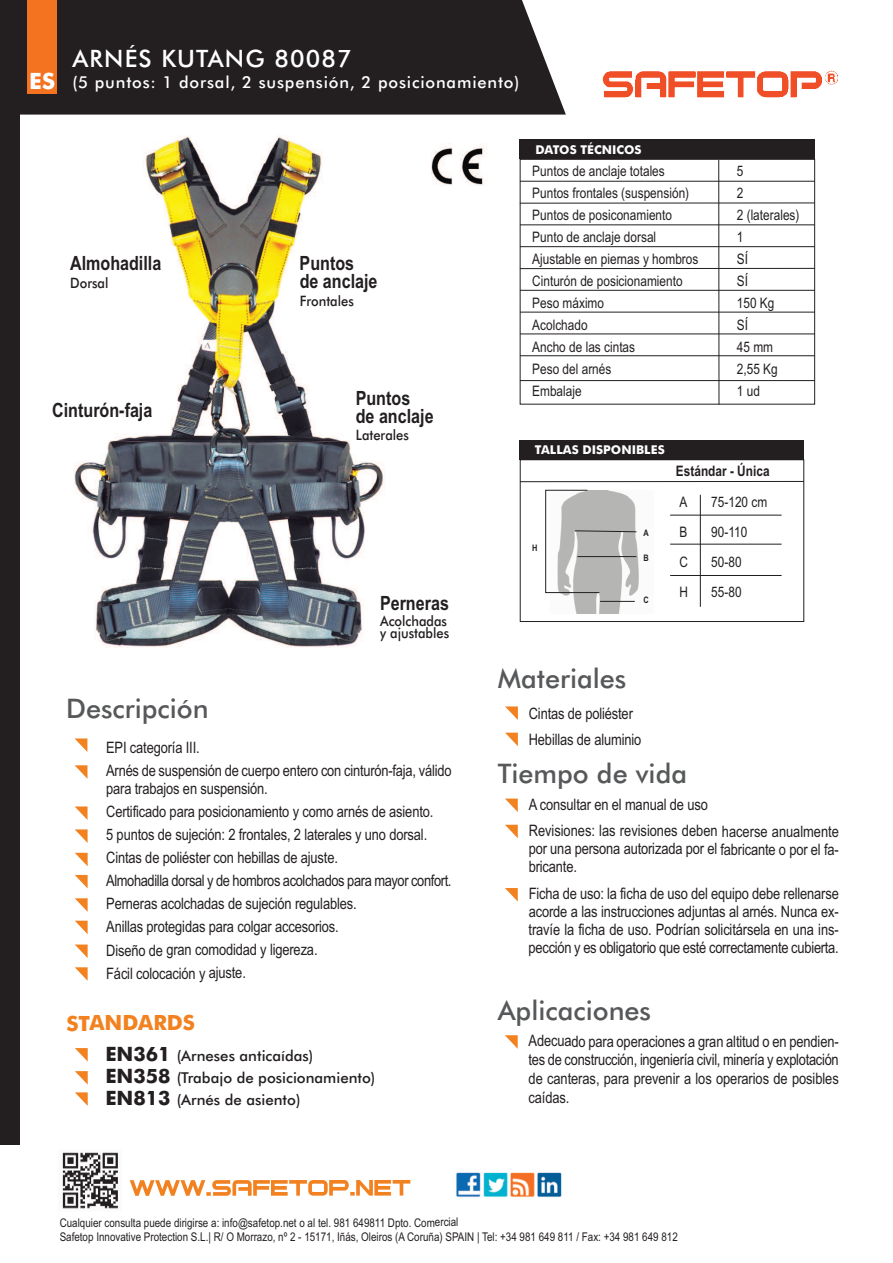
<style>
.page{position:relative;width:893px;height:1263px;background:#fff}
.page>*{position:absolute;margin:0;border:0;box-sizing:border-box;transform-origin:0 0}
.t1{font:500 27px "Futura BT";color:#57585a}
.t2{font:500 24px "Futura BT";letter-spacing:.05em;color:#fff}
.t3{font:700 22.5px "Futura BT";color:#fff}
.t4{font:700 21px "Futura BT";color:#f28120}
.t5{font:700 19.65px/17.5px "Arial Narrow";color:#231f20}
.t6{font:500 16.5px "Futura BT";letter-spacing:.05em;color:#fff}
.t7{font:15.75px/23px "Arial Narrow";letter-spacing:-.01em;color:#231f20}
.t8{font:500 15px/21.9px "Futura BT";color:#231f20}
.t9{font:14.4px/22px "Arial Narrow";color:#231f20}
.t10{font:500 14.4px/12.1px "Futura BT";color:#231f20;scale:.9 1}
.t11{font:700 14.4px "Arial Narrow";color:#231f20}
.t12{font:700 12.15px "Futura BT";color:#fff}
.t13{font:12px/14.2px "Arial Narrow";color:#231f20}
.t14{font:700 9px "Arial Narrow";color:#231f20}
.s1{font-weight:700;font-size:19.8px}
</style>
<div class="page">
<img style="left:74px;top:135px;width:311px;height:512px">
<div style="left:20px;top:0;width:546px;height:115px;background:#231f20"></div>
<div style="left:520px;top:159px;width:295px;height:245px;border:1px solid #231f20"></div>
<svg style="left:130px;top:1180px;width:280px;height:16px"></svg>
<img style="left:62px;top:1152px;width:56px;height:57px">
<img style="left:602px;top:70px;width:236px;height:28px">
<img style="left:456px;top:1172px;width:106px;height:25px">
<svg style="left:75px;top:1048px;width:13px;height:13px"></svg>
<svg style="left:75px;top:1071px;width:13px;height:14px"></svg>
<svg style="left:75px;top:1092px;width:13px;height:14px"></svg>
<svg style="left:75px;top:738px;width:12px;height:14px"></svg>
<svg style="left:75px;top:765px;width:12px;height:14px"></svg>
<svg style="left:75px;top:806px;width:13px;height:14px"></svg>
<svg style="left:75px;top:829px;width:13px;height:14px"></svg>
<svg style="left:75px;top:853px;width:13px;height:13px"></svg>
<svg style="left:75px;top:921px;width:13px;height:13px"></svg>
<svg style="left:75px;top:944px;width:13px;height:14px"></svg>
<svg style="left:75px;top:967px;width:13px;height:14px"></svg>
<svg style="left:75px;top:875px;width:13px;height:13px"></svg>
<svg style="left:75px;top:898px;width:13px;height:14px"></svg>
<hr style="left:520px;top:181px;width:295px;height:1px;background:#231f20">
<hr style="left:520px;top:203px;width:295px;height:1px;background:#231f20">
<hr style="left:520px;top:224px;width:295px;height:1px;background:#231f20">
<hr style="left:520px;top:246px;width:295px;height:1px;background:#231f20">
<hr style="left:520px;top:268px;width:295px;height:1px;background:#231f20">
<hr style="left:520px;top:290px;width:295px;height:1px;background:#231f20">
<hr style="left:520px;top:312px;width:295px;height:1px;background:#231f20">
<hr style="left:520px;top:334px;width:295px;height:1px;background:#231f20">
<hr style="left:520px;top:355px;width:295px;height:1px;background:#231f20">
<hr style="left:520px;top:380px;width:295px;height:1px;background:#231f20">
<hr style="left:718px;top:160px;width:1px;height:245px;background:#231f20">
<div style="left:520px;top:139px;width:295px;height:20px;background:#231f20"></div>
<div style="left:0;top:0;width:20px;height:1144px;background:#231f20"></div>
<svg style="left:505px;top:706px;width:13px;height:14px"></svg>
<svg style="left:505px;top:733px;width:13px;height:13px"></svg>
<svg style="left:505px;top:825px;width:13px;height:13px"></svg>
<svg style="left:505px;top:888px;width:13px;height:13px"></svg>
<svg style="left:505px;top:798px;width:13px;height:14px"></svg>
<svg style="left:505px;top:1035px;width:13px;height:14px"></svg>
<img style="left:431px;top:143px;width:56px;height:43px">
<div style="left:520px;top:459px;width:284px;height:163px;border:1px solid #231f20"></div>
<img style="left:550px;top:545px;width:89px;height:69px">
<hr style="left:520px;top:481px;width:284px;height:1px;background:#231f20">
<div style="left:520px;top:440px;width:284px;height:19px;background:#231f20"></div>
<hr style="left:600px;top:601px;width:35px;height:1px;background:#231f20">
<svg style="left:545px;top:489px;width:92px;height:104px"></svg>
<hr style="left:670px;top:515px;width:112px;height:1px;background:#231f20">
<hr style="left:670px;top:544px;width:112px;height:1px;background:#231f20">
<hr style="left:670px;top:575px;width:112px;height:1px;background:#231f20">
<hr style="left:700px;top:495px;width:1px;height:112px;background:#231f20">
<div style="left:27px;top:0;width:30px;height:94px;background:#f47321"></div>
<h3 class="t3" style="left:29px;top:68px;width:27px">ES</h3>
<h2 class="t2" style="left:72px;top:45px;width:281px">ARNÉS KUTANG 80087</h2>
<p class="t6" style="left:72px;top:73px;width:448px">(5 puntos: 1 dorsal, 2 suspensión, 2 posicionamiento)</p>
<p class="t5" style="left:70px;top:255px;width:93px">Almohadilla</p>
<p class="t10" style="left:70px;top:277px;width:44px">Dorsal</p>
<p class="t5" style="left:52px;top:401px;width:102px">Cinturón-faja</p>
<p class="t5" style="left:300px;top:255px;width:79px">Puntos de anclaje</p>
<p class="t10" style="left:300px;top:294px;width:62px">Frontales</p>
<p class="t5" style="left:356px;top:389px;width:79px">Puntos de anclaje</p>
<p class="t10" style="left:356px;top:429px;width:60px">Laterales</p>
<p class="t5" style="left:380px;top:594px;width:70px">Perneras</p>
<p class="t10" style="left:380px;top:615px;width:78px">Acolchadas y ajustables</p>
<p class="t12" style="left:535px;top:142px;width:108px">DATOS TÉCNICOS</p>
<p class="t9" style="left:532px;top:160px;width:168px">Puntos de anclaje totales<br>Puntos frontales (suspensión)<br>Puntos de posiconamiento<br>Punto de anclaje dorsal<br>Ajustable en piernas y hombros<br>Cinturón de posicionamiento<br>Peso máximo<br>Acolchado<br>Ancho de las cintas<br>Peso del arnés<br>Embalaje</p>
<p class="t9" style="left:737px;top:160px;width:64px">5<br>2<br>2 (laterales)<br>1<br>SÍ<br>SÍ<br>150 Kg<br>SÍ<br>45 mm<br>2,55 Kg<br>1 ud</p>
<p class="t12" style="left:535px;top:443px;width:131px">TALLAS DISPONIBLES</p>
<p class="t14" style="left:532px;top:543px;width:7px">H</p>
<p class="t14" style="left:644px;top:528px;width:7px">A</p>
<p class="t14" style="left:644px;top:552px;width:7px">B</p>
<p class="t14" style="left:644px;top:594px;width:7px">C</p>
<p class="t11" style="left:676px;top:463px;width:95px">Estándar - Única</p>
<p class="t9" style="left:679px;top:491px;width:9px">A</p>
<p class="t9" style="left:711px;top:491px;width:58px">75-120 cm</p>
<p class="t9" style="left:679px;top:521px;width:9px">B</p>
<p class="t9" style="left:711px;top:521px;width:38px">90-110</p>
<p class="t9" style="left:679px;top:551px;width:10px">C</p>
<p class="t9" style="left:711px;top:551px;width:32px">50-80</p>
<p class="t9" style="left:679px;top:581px;width:10px">H</p>
<p class="t9" style="left:711px;top:581px;width:32px">55-80</p>
<h1 class="t1" style="left:66px;top:693px;width:144px">Descripción</h1>
<p class="t7" style="left:106px;top:736px;width:347px">EPI categoría III.<br>Arnés de suspensión de cuerpo entero con cinturón-faja, válido</p>
<p class="t7" style="left:106px;top:777px;width:347px">para trabajos en suspensión.<br>Certificado para posicionamiento y como arnés de asiento.<br>5 puntos de sujeción: 2 frontales, 2 laterales y uno dorsal.<br>Cintas de poliéster con hebillas de ajuste.<br>Almohadilla dorsal y de hombros acolchados para mayor confort.<br>Perneras acolchadas de sujeción regulables.<br>Anillas protegidas para colgar accesorios.<br>Diseño de gran comodidad y ligereza.<br>Fácil colocación y ajuste.</p>
<h3 class="t4" style="left:66px;top:1011px;width:130px">STANDARDS</h3>
<p class="t8" style="left:105px;top:1045px;width:272px"><span class="s1">EN361</span> (Arneses anticaídas)<br><span class="s1">EN358</span> (Trabajo de posicionamiento)<br><span class="s1">EN813</span> (Arnés de asiento)</p>
<h1 class="t1" style="left:498px;top:662px;width:130px">Materiales</h1>
<p class="t7" style="left:529px;top:700px;width:114px;line-height:26.5px">Cintas de poliéster<br>Hebillas de aluminio</p>
<h1 class="t1" style="left:498px;top:758px;width:191px">Tiempo de vida</h1>
<p class="t7" style="left:529px;top:791px;width:312px;line-height:26.5px">A consultar en el manual de uso<br>Revisiones: las revisiones deben hacerse anualmente</p>
<p class="t7" style="left:529px;top:840px;width:312px;line-height:17.9px">por una persona autorizada por el fabricante o por el fa&shy;bricante.</p>
<p class="t7" style="left:529px;top:884px;width:312px;line-height:18px;text-align:justify">Ficha de uso: la ficha de uso del equipo debe rellenarse acorde a las instrucciones adjuntas al arnés. Nunca ex&shy;travíe la ficha de uso. Podrían solicitársela en una ins&shy;pección y es obligatorio que esté correctamente cubierta.</p>
<h1 class="t1" style="left:498px;top:995px;width:155px">Aplicaciones</h1>
<p class="t7" style="left:529px;top:1032px;width:312px;line-height:18.8px;text-align:justify">Adecuado para operaciones a gran altitud o en pendien&shy;tes de construcción, ingeniería civil, minería y explotación de canteras, para prevenir a los operarios de posibles caídas.</p>
<p class="t13" style="left:60px;top:1215px;width:620px">Cualquier consulta puede dirigirse a: info@safetop.net o al tel. 981 649811 Dpto. Comercial<br>Safetop Innovative Protection S.L.| R/ O Morrazo, nº 2 - 15171, Iñás, Oleiros (A Coruña) SPAIN | Tel: +34 981 649 811 / Fax: +34 981 649 812</p>
</div>
